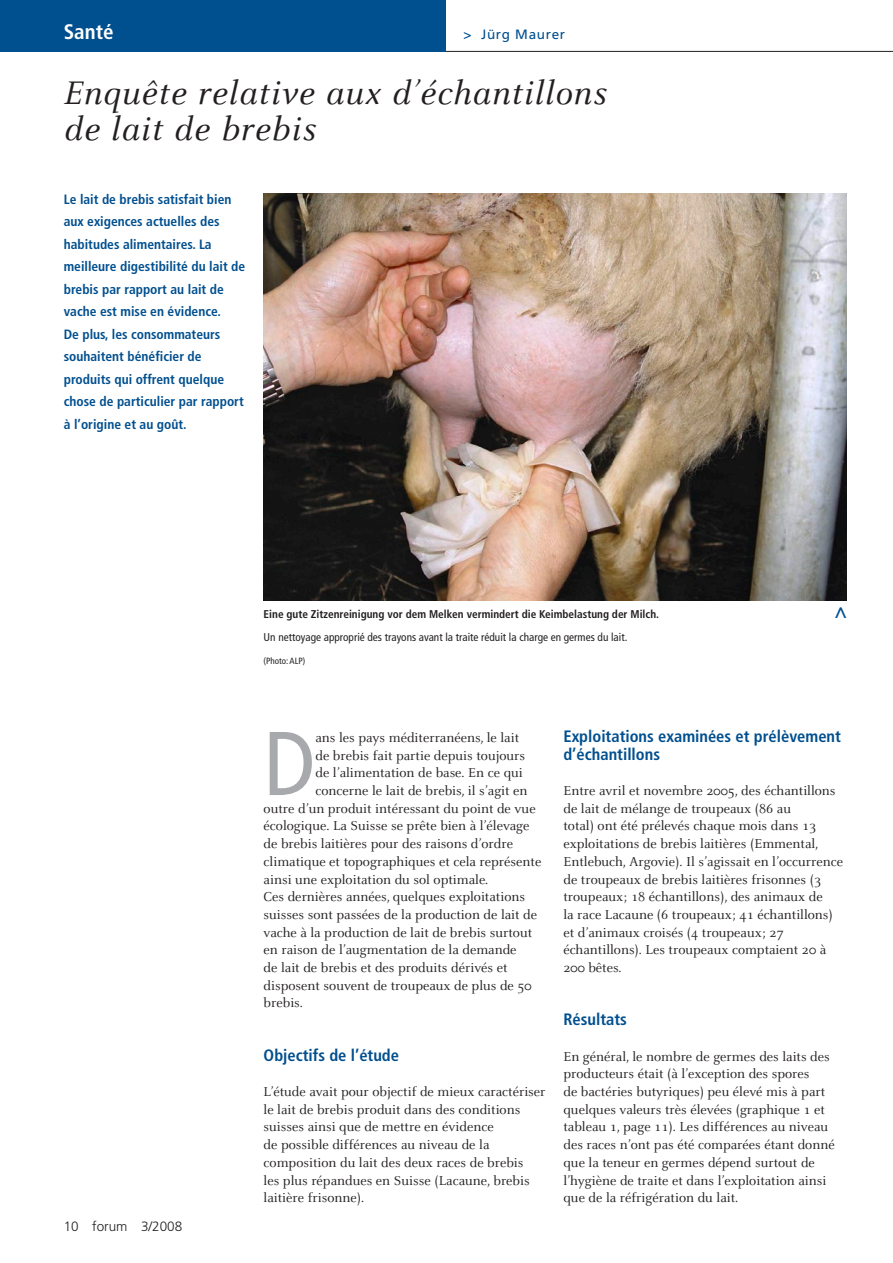
<style>
.page{position:relative;width:893px;height:1263px;background:#fff}
.page>*{position:absolute;margin:0;border:0;box-sizing:border-box;transform-origin:0 0}
.t1{font:condensed 90.3px "Frutiger";color:#a8a9ad}
.t2{font:italic 36px/36px "Celeste";letter-spacing:.03em;color:#231f20}
.t3{font:700 condensed 21px "Frutiger";color:#fff}
.t4{font:700 condensed 21px "Frutiger";color:#004f8f}
.t5{font:700 condensed 16.5px/17.7px "Frutiger";color:#004f8f}
.t6{font:14.25px/17.7px "Celeste";color:#231f20}
.t7{font:700 condensed 13.5px/22.5px "Frutiger";color:#004f8f}
.t8{font:300 13.5px "Frutiger";color:#231f20}
.t9{font:13.5px "Frutiger";letter-spacing:.05em;color:#004f8f}
.t10{font:condensed 11.25px "Frutiger";color:#231f20}
.t11{font:700 condensed 11.25px "Frutiger";color:#231f20}
.t12{font:condensed 9px "Frutiger";color:#231f20}
</style>
<div class="page">
<hr style="left:0;top:51px;width:893px;height:1px;background:#231f20">
<div style="left:0;top:0;width:446px;height:52px;background:#004f8f"></div>
<img style="left:264px;top:193px;width:582px;height:407px">
<h3 class="t3" style="left:64px;top:20px;width:51px">Santé</h3>
<p class="t9" style="left:463px;top:27px;width:103px">&gt; Jürg Maurer</p>
<h2 class="t2" style="left:64px;top:75px;width:544px">Enquête relative aux d’échantillons de lait de brebis</h2>
<p class="t7" style="left:64px;top:188px;width:183px">Le lait de brebis satisfait bien aux exigences actuelles des habitudes alimentaires. La meilleure digestibilité du lait de brebis par rapport au lait de vache est mise en évidence.<br>De plus, les consommateurs souhaitent bénéficier de produits qui offrent quelque chose de particulier par rapport à l’origine et au goût.</p>
<p class="t8" style="left:64px;top:1218px;width:120px">10 forum 3/2008</p>
<p class="t11" style="left:264px;top:607px;width:397px">Eine gute Zitzenreinigung vor dem Melken vermindert die Keimbelastung der Milch.</p>
<p class="t10" style="left:264px;top:631px;width:365px">Un nettoyage approprié des trayons avant la traite réduit la charge en germes du lait.</p>
<p class="t12" style="left:264px;top:656px;width:43px">(Photo: ALP)</p>
<h3 class="t4" style="left:826px;top:619px;width:14px;rotate:-90deg">&gt;</h3>
<h1 class="t1" style="left:264px;top:711px;width:53px">D</h1>
<p class="t6" style="left:315px;top:729px;width:205px">ans les pays méditerranéens, le lait</p>
<p class="t6" style="left:315px;top:747px;width:211px">de brebis fait partie depuis toujours</p>
<p class="t6" style="left:315px;top:764px;width:209px">de l’alimentation de base. En ce qui</p>
<p class="t6" style="left:315px;top:782px;width:214px">concerne le lait de brebis, il s’agit en</p>
<p class="t6" style="left:264px;top:800px;width:274px">outre d’un produit intéressant du point de vue</p>
<p class="t6" style="left:264px;top:817px;width:267px">écologique. La Suisse se prête bien à l’élevage</p>
<p class="t6" style="left:264px;top:835px;width:251px">de brebis laitières pour des raisons d’ordre</p>
<p class="t6" style="left:264px;top:853px;width:279px">climatique et topographiques et cela représente</p>
<p class="t6" style="left:264px;top:871px;width:226px">ainsi une exploitation du sol optimale.</p>
<p class="t6" style="left:264px;top:888px;width:263px">Ces dernières années, quelques exploitations</p>
<p class="t6" style="left:264px;top:906px;width:275px">suisses sont passées de la production de lait de</p>
<p class="t6" style="left:264px;top:924px;width:270px">vache à la production de lait de brebis surtout</p>
<p class="t6" style="left:264px;top:941px;width:254px">en raison de l’augmentation de la demande</p>
<p class="t6" style="left:264px;top:959px;width:245px">de lait de brebis et des produits dérivés et</p>
<p class="t6" style="left:264px;top:977px;width:270px">disposent souvent de troupeaux de plus de 50</p>
<p class="t6" style="left:264px;top:994px;width:41px">brebis.</p>
<p class="t5" style="left:264px;top:1046px;width:137px">Objectifs de l’étude</p>
<p class="t6" style="left:264px;top:1083px;width:283px">L’étude avait pour objectif de mieux caractériser le lait de brebis produit dans des conditions suisses ainsi que de mettre en évidence<br>de possible différences au niveau de la composition du lait des deux races de brebis<br>les plus répandues en Suisse (Lacaune, brebis laitière frisonne).</p>
<p class="t5" style="left:563px;top:727px;width:279px">Exploitations examinées et prélèvement d’échantillons</p>
<p class="t6" style="left:563px;top:782px;width:281px">Entre avril et novembre 2005, des échantillons de lait de mélange de troupeaux (86 au<br>total) ont été prélevés chaque mois dans 13 exploitations de brebis laitières (Emmental, Entlebuch, Argovie). Il s’agissait en l’occurrence de troupeaux de brebis laitières frisonnes (3 troupeaux; 18 échantillons), des animaux de<br>la race Lacaune (6 troupeaux; 41 échantillons) et d’animaux croisés (4 troupeaux; 27 échantillons). Les troupeaux comptaient 20 à 200 bêtes.</p>
<p class="t5" style="left:563px;top:1011px;width:65px">Résultats</p>
<p class="t6" style="left:563px;top:1048px;width:273px">En général, le nombre de germes des laits des producteurs était (à l’exception des spores<br>de bactéries butyriques) peu élevé mis à part quelques valeurs très élevées (graphique 1 et tableau 1, page 11). Les différences au niveau des races n’ont pas été comparées étant donné que la teneur en germes dépend surtout de l’hygiène de traite et dans l’exploitation ainsi que de la réfrigération du lait.</p>
</div>
